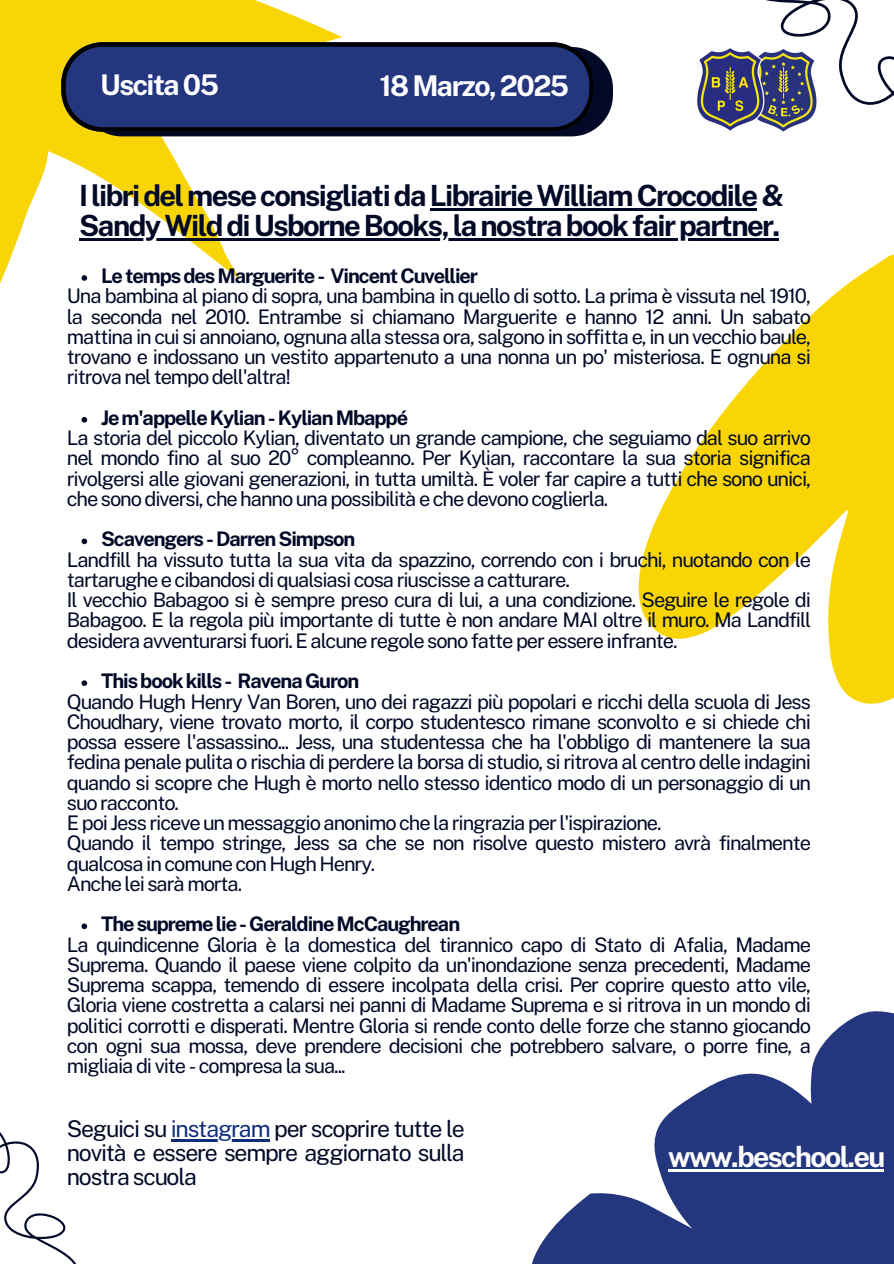
<style>
.page{position:relative;width:894px;height:1264px;background:#fff}
.page>*{position:absolute;margin:0;border:0;box-sizing:border-box;transform-origin:0 0}
.t1{font:700 29.25px "Public Sans";letter-spacing:-.055em;color:#020927}
.t2{font:700 28.5px "Public Sans";letter-spacing:-.055em;color:#fff}
.t3{font:23.1px/23.7px "Public Sans";letter-spacing:-.055em;color:#020927}
.t4{font:20.1px/20.2px "Public Sans";letter-spacing:-.055em;color:#020927;text-align:justify}
.t5{font:700 20.1px "Public Sans";letter-spacing:-.055em;color:#020927}
.s1{color:#102d7b}
</style>
<div class="page">
<svg style="left:532px;top:1011px;width:361px;height:252px;fill:#24367e"></svg>
<svg style="left:0;top:0;width:388px;height:283px"></svg>
<svg style="left:880px;top:56px;width:13px;height:47px"></svg>
<svg style="left:0;top:1132px;width:76px;height:131px"></svg>
<img style="left:697px;top:0;width:183px;height:132px">
<svg style="left:80px;top:53px;width:532px;height:83px;background:#2c3143"></svg>
<svg style="left:61px;top:42px;width:532px;height:90px;background:#24336d"></svg>
<svg style="left:638px;top:254px;width:255px;height:450px;fill:#f9d505"></svg>
<svg style="left:81px;top:275px;width:6px;height:6px"></svg>
<svg style="left:81px;top:417px;width:6px;height:5px"></svg>
<svg style="left:81px;top:538px;width:6px;height:6px"></svg>
<svg style="left:81px;top:680px;width:6px;height:6px"></svg>
<svg style="left:81px;top:923px;width:6px;height:6px"></svg>
<hr style="left:171px;top:1139px;width:98px;height:2px;background:#102d7b">
<hr style="left:668px;top:1169px;width:215px;height:2px;background:#fff">
<hr style="left:430px;top:208px;width:326px;height:2px;background:#020927">
<hr style="left:79px;top:238px;width:699px;height:3px;background:#020927">
<p class="t2" style="left:100px;top:68px;width:120px">Uscita 05</p>
<p class="t2" style="left:379px;top:69px;width:191px">18 Marzo, 2025</p>
<p class="t1" style="left:79px;top:178px;width:706px">I libri del mese consigliati da Librairie William Crocodile &amp;</p>
<p class="t1" style="left:79px;top:208px;width:702px">Sandy Wild di Usborne Books, la nostra book fair partner.</p>
<p class="t5" style="left:101px;top:264px;width:378px">Le temps des Marguerite - Vincent Cuvellier</p>
<p class="t4" style="left:67px;top:286px;width:745px">Una bambina al piano di sopra, una bambina in quello di sotto. La prima è vissuta nel 1910, la seconda nel 2010. Entrambe si chiamano Marguerite e hanno 12 anni. Un sabato mattina in cui si annoiano, ognuna alla stessa ora, salgono in soffitta e, in un vecchio baule, trovano e indossano un vestito appartenuto a una nonna un po' misteriosa. E ognuna si ritrova nel tempo dell'altra!</p>
<p class="t5" style="left:101px;top:406px;width:308px">Je m'appelle Kylian - Kylian Mbappé</p>
<h1 class="t4" style="left:67px;top:427px;width:745px">La storia del piccolo Kylian, diventato un grande campione, che seguiamo dal suo arrivo nel mondo fino al suo 20° compleanno. Per Kylian, raccontare la sua storia significa rivolgersi alle giovani generazioni, in tutta umiltà. È voler far capire a tutti che sono unici, che sono diversi, che hanno una possibilità e che devono coglierla.</h1>
<h1 class="t5" style="left:101px;top:527px;width:256px">Scavengers - Darren Simpson</h1>
<h1 class="t4" style="left:67px;top:549px;width:745px">Landfill ha vissuto tutta la sua vita da spazzino, correndo con i bruchi, nuotando con le tartarughe e cibandosi di qualsiasi cosa riuscisse a catturare.</h1>
<p class="t4" style="left:67px;top:589px;width:745px">Il vecchio Babagoo si è sempre preso cura di lui, a una condizione. Seguire le regole di Babagoo. E la regola più importante di tutte è non andare MAI oltre il muro. Ma Landfill desidera avventurarsi fuori. E alcune regole sono fatte per essere infrante.</p>
<p class="t5" style="left:101px;top:669px;width:260px">This book kills - Ravena Guron</p>
<p class="t4" style="left:67px;top:691px;width:745px">Quando Hugh Henry Van Boren, uno dei ragazzi più popolari e ricchi della scuola di Jess Choudhary, viene trovato morto, il corpo studentesco rimane sconvolto e si chiede chi possa essere l'assassino... Jess, una studentessa che ha l'obbligo di mantenere la sua fedina penale pulita o rischia di perdere la borsa di studio, si ritrova al centro delle indagini quando si scopre che Hugh è morto nello stesso identico modo di un personaggio di un suo racconto.</p>
<p class="t4" style="left:67px;top:812px;width:596px">E poi Jess riceve un messaggio anonimo che la ringrazia per l'ispirazione.</p>
<p class="t4" style="left:67px;top:832px;width:745px">Quando il tempo stringe, Jess sa che se non risolve questo mistero avrà finalmente qualcosa in comune con Hugh Henry.</p>
<p class="t4" style="left:67px;top:873px;width:177px">Anche lei sarà morta.</p>
<p class="t5" style="left:101px;top:912px;width:360px">The supreme lie - Geraldine McCaughrean</p>
<p class="t4" style="left:67px;top:934px;width:745px">La quindicenne Gloria è la domestica del tirannico capo di Stato di Afalia, Madame Suprema. Quando il paese viene colpito da un'inondazione senza precedenti, Madame Suprema scappa, temendo di essere incolpata della crisi. Per coprire questo atto vile, Gloria viene costretta a calarsi nei panni di Madame Suprema e si ritrova in un mondo di politici corrotti e disperati. Mentre Gloria si rende conto delle forze che stanno giocando con ogni sua mossa, deve prendere decisioni che potrebbero salvare, o porre fine, a migliaia di vite - compresa la sua...</p>
<p class="t3" style="left:67px;top:1116px;width:399px">Seguici su <span class="s1">instagram</span> per scoprire tutte le</p>
<p class="t3" style="left:67px;top:1140px;width:399px">novità e essere sempre aggiornato sulla nostra scuola</p>
<p class="t2" style="left:668px;top:1139px;width:218px">www.beschool.eu</p>
</div>
